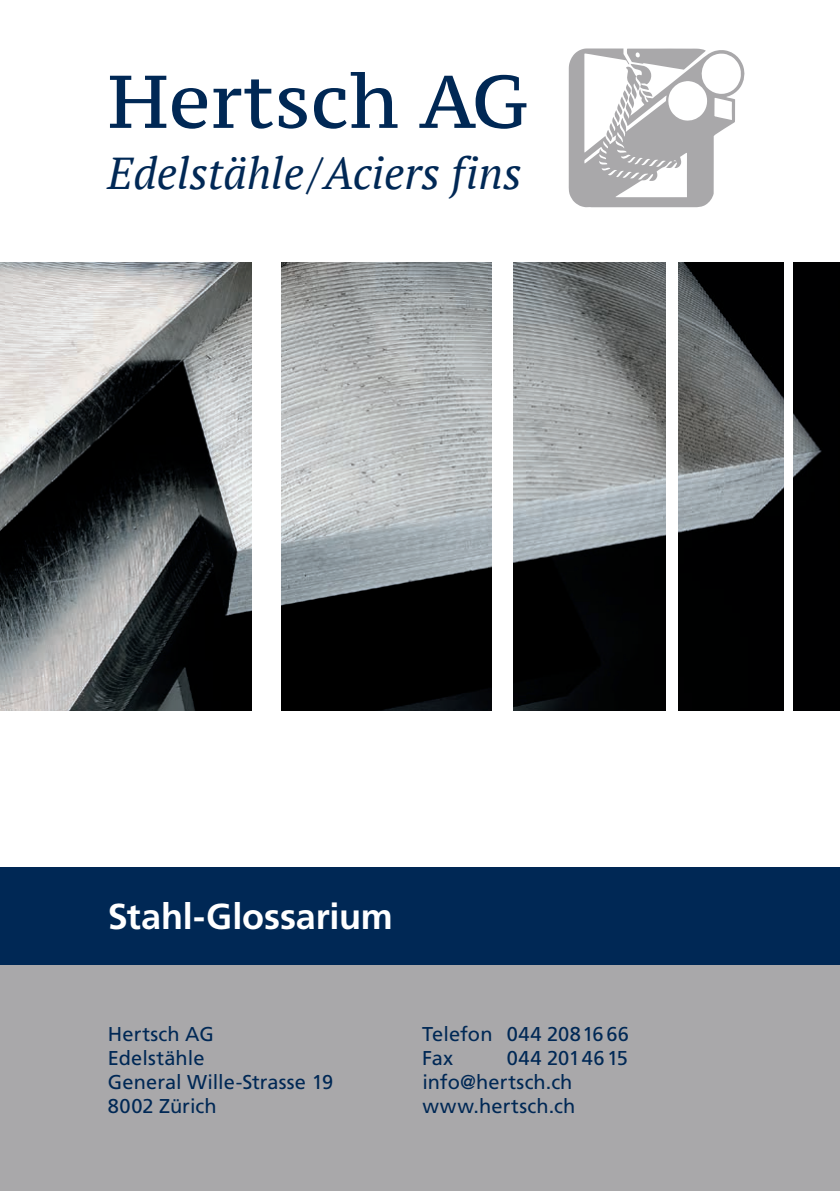
<style>
.page{position:relative;width:840px;height:1191px;background:#fff}
.page>*{position:absolute;margin:0;border:0;box-sizing:border-box;transform-origin:0 0}
.t1{font:74.4px "PT Serif Caption";color:#002855}
.t2{font:italic 44.6px "PT Serif";color:#002855}
.t3{font:700 36px "Frutiger LT Std";letter-spacing:-.005em;color:#fff}
.t4{font:20px/24px "Frutiger LT Std";letter-spacing:.005em;color:#002855}
</style>
<div class="page">
<div style="left:0;top:964px;width:839px;height:227px;background:#a9a8aa"></div>
<svg style="left:568px;top:48px;width:177px;height:159px"></svg>
<div style="left:793px;top:263px;width:46px;height:448px;background:#000001"></div>
<img style="left:678px;top:263px;width:104px;height:448px">
<img style="left:513px;top:263px;width:152px;height:448px">
<img style="left:282px;top:263px;width:209px;height:448px">
<img style="left:0;top:263px;width:251px;height:448px">
<div style="left:0;top:866px;width:839px;height:98px;background:#002855"></div>
<h1 class="t1" style="left:107px;top:53px;width:423px">Hertsch AG</h1>
<h2 class="t2" style="left:107px;top:145px;width:415px">Edelstähle/Aciers fins</h2>
<h3 class="t3" style="left:108px;top:895px;width:286px">Stahl-Glossarium</h3>
<p class="t4" style="left:108px;top:1022px;width:226px">Hertsch AG<br>Edelstähle<br>General Wille-Strasse 19<br>8002 Zürich</p>
<p class="t4" style="left:422px;top:1022px;width:208px">Telefon 044 20816 66<br>Fax</p>
<p class="t4" style="left:422px;top:1046px;width:207px;text-indent:84px">044 2014615 info@hertsch.ch www.hertsch.ch</p>
</div>
